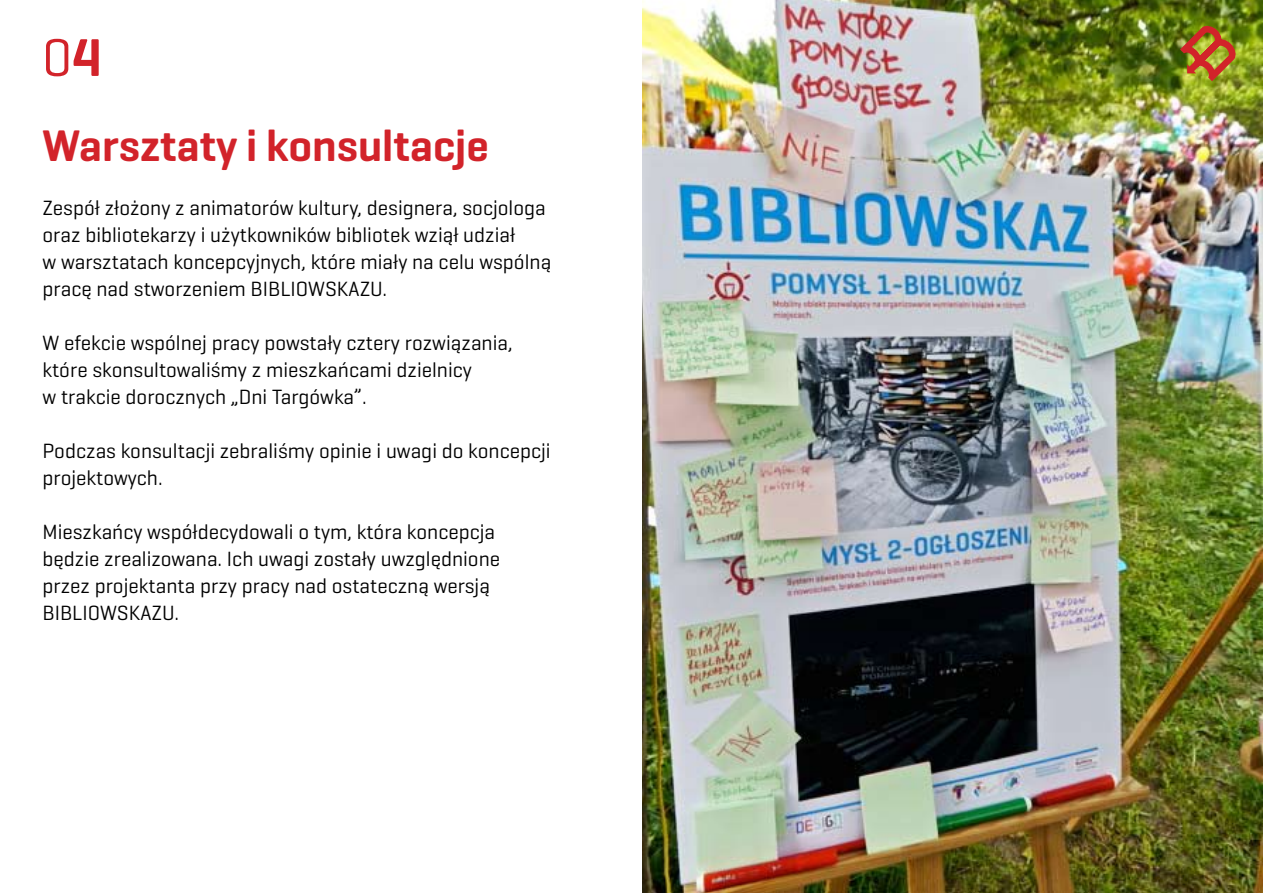
<style>
.page{position:relative;width:1263px;height:893px;background:#fff}
.page>*{position:absolute;margin:0;border:0;box-sizing:border-box;transform-origin:0 0}
.t1{font:54px "Geogrotesque";color:#d2232a}
.t2{font:600 45px "Geogrotesque";color:#d2232a}
.t3{font:21px/27px "Geogrotesque";color:#000}
.s1{font-weight:600}
</style>
<div class="page">
<img style="left:642px;top:0;width:621px;height:893px">
<img style="left:1175px;top:19px;width:67px;height:73px">
<h1 class="t1" style="left:43px;top:24px;width:61px">0<span class="s1">4</span></h1>
<h2 class="t2" style="left:43px;top:118px;width:448px">Warsztaty i konsultacje</h2>
<p class="t3" style="left:43px;top:194px;width:510px">Zespół złożony z animatorów kultury, designera, socjologa oraz bibliotekarzy i użytkowników bibliotek wziął udział<br>w warsztatach koncepcyjnych, które miały na celu wspólną pracę nad stworzeniem BIBLIOWSKAZU.</p>
<p class="t3" style="left:43px;top:329px;width:472px">W efekcie wspólnej pracy powstały cztery rozwiązania, które skonsultowaliśmy z mieszkańcami dzielnicy<br>w trakcie dorocznych „Dni Targówka”.</p>
<p class="t3" style="left:43px;top:437px;width:510px">Podczas konsultacji zebraliśmy opinie i uwagi do koncepcji projektowych.</p>
<p class="t3" style="left:43px;top:518px;width:459px">Mieszkańcy współdecydowali o tym, która koncepcja będzie zrealizowana. Ich uwagi zostały uwzględnione przez projektanta przy pracy nad ostateczną wersją BIBLIOWSKAZU.</p>
</div>
